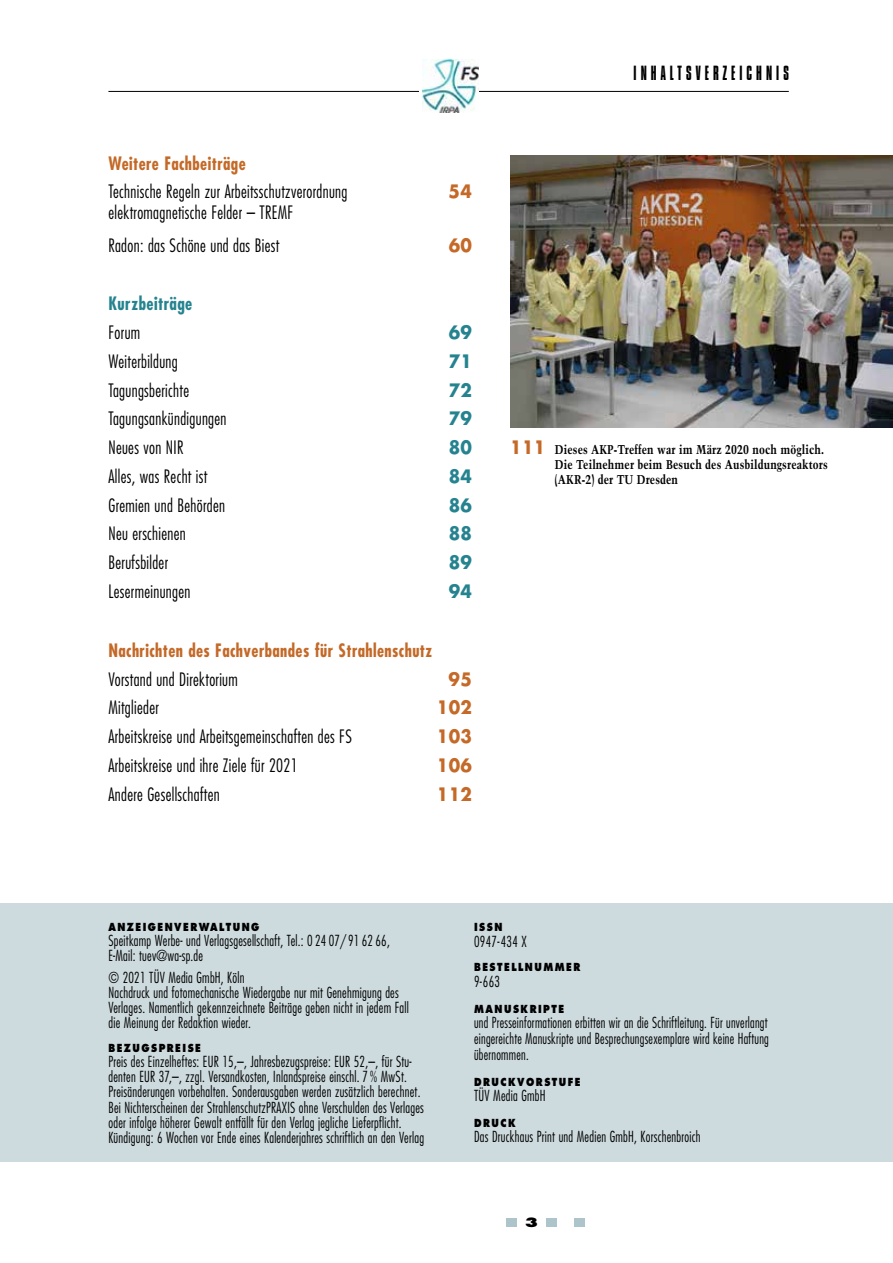
<style>
.page{position:relative;width:893px;height:1263px;background:#fff}
.page>*{position:absolute;margin:0;border:0;box-sizing:border-box;transform-origin:0 0}
.t1{font:21.3px "Compacta Com";letter-spacing:.225em;color:#000;scale:.84 1}
.t2{font:300 condensed 18px/33px "Futura";letter-spacing:.02em;color:#000;scale:.93 1}
.t3{font:700 condensed 18px "Futura";letter-spacing:.025em;color:#c46927;scale:.94 1}
.t4{font:700 18px "Futura";letter-spacing:.02em;color:#c46927;scale:.93 1}
.t5{font:700 18px "Futura";letter-spacing:.02em;color:#25838f;scale:.93 1}
.t6{font:700 condensed 18px "Futura";letter-spacing:.025em;color:#25838f;scale:.95 1}
.t7{font:300 condensed 14.85px/15.1px "Futura";letter-spacing:.02em;color:#000;scale:.9 1}
.t8{font:300 condensed 14.85px/15.8px "Futura";letter-spacing:.02em;color:#000;text-align:justify;scale:.88 1}
.t9{font:700 12.75px/15px "Trump Mediaeval LT Std";letter-spacing:.01em;color:#000;scale:.83 1}
.t10{font:800 12.45px "Futura";color:#000;scale:1.3 1}
.t11{font:800 10.8px "Futura";letter-spacing:.16em;color:#000;scale:.85 1}
</style>
<div class="page">
<div style="left:574px;top:1218px;width:11px;height:9px;background:#adc4cb"></div>
<div style="left:506px;top:1218px;width:11px;height:9px;background:#adc4cb"></div>
<div style="left:546px;top:1218px;width:11px;height:9px;background:#adc4cb"></div>
<hr style="left:108px;top:91px;width:681px;height:1px;background:#000">
<div style="left:419px;top:57px;width:59px;height:58px;background:#fff"></div>
<img style="left:423px;top:60px;width:55px;height:53px">
<div style="left:0;top:903px;width:893px;height:258px;background:#cddade"></div>
<img style="left:511px;top:156px;width:382px;height:271px">
<p class="t3" style="left:108px;top:151px;width:147px">Weitere Fachbeiträge</p>
<p class="t2" style="left:108px;top:175px;width:259px">Technische Regeln zur Arbeitsschutzverordnung</p>
<p class="t4" style="left:449px;top:179px;width:27px">54</p>
<p class="t2" style="left:108px;top:195px;width:200px">elektromagnetische Felder – TREMF<br>Radon: das Schöne und das Biest</p>
<p class="t4" style="left:449px;top:232px;width:27px">60</p>
<p class="t6" style="left:108px;top:292px;width:90px">Kurzbeiträge</p>
<p class="t2" style="left:108px;top:316px;width:36px">Forum</p>
<p class="t5" style="left:449px;top:320px;width:27px">69</p>
<p class="t2" style="left:108px;top:344px;width:76px">Weiterbildung</p>
<p class="t5" style="left:449px;top:349px;width:27px">71</p>
<p class="t2" style="left:108px;top:373px;width:88px">Tagungsberichte</p>
<p class="t5" style="left:449px;top:377px;width:27px">72</p>
<p class="t2" style="left:108px;top:402px;width:129px">Tagungsankündigungen</p>
<p class="t5" style="left:449px;top:406px;width:27px">79</p>
<p class="t2" style="left:108px;top:431px;width:82px">Neues von NIR</p>
<p class="t5" style="left:449px;top:435px;width:27px">80</p>
<p class="t2" style="left:108px;top:459px;width:108px">Alles, was Recht ist</p>
<p class="t5" style="left:449px;top:464px;width:27px">84</p>
<p class="t2" style="left:108px;top:488px;width:127px">Gremien und Behörden</p>
<p class="t5" style="left:449px;top:492px;width:27px">86</p>
<p class="t2" style="left:108px;top:517px;width:85px">Neu erschienen</p>
<p class="t5" style="left:449px;top:521px;width:27px">88</p>
<p class="t2" style="left:108px;top:546px;width:66px">Berufsbilder</p>
<p class="t5" style="left:449px;top:550px;width:27px">89</p>
<p class="t2" style="left:108px;top:574px;width:90px">Lesermeinungen</p>
<p class="t5" style="left:449px;top:579px;width:27px">94</p>
<p class="t3" style="left:108px;top:639px;width:346px">Nachrichten des Fachverbandes für Strahlenschutz</p>
<p class="t2" style="left:108px;top:662px;width:141px">Vorstand und Direktorium</p>
<p class="t4" style="left:449px;top:666px;width:27px">95</p>
<p class="t2" style="left:108px;top:691px;width:56px">Mitglieder</p>
<p class="t4" style="left:437px;top:695px;width:39px">102</p>
<p class="t2" style="left:108px;top:720px;width:263px">Arbeitskreise und Arbeitsgemeinschaften des FS</p>
<p class="t4" style="left:437px;top:724px;width:39px">103</p>
<p class="t2" style="left:108px;top:748px;width:205px">Arbeitskreise und ihre Ziele für 2021</p>
<p class="t4" style="left:437px;top:753px;width:39px">106</p>
<p class="t2" style="left:108px;top:777px;width:121px">Andere Gesellschaften</p>
<p class="t4" style="left:437px;top:781px;width:39px">112</p>
<h1 class="t1" style="left:634px;top:61px;width:186px">INHALTSVERZEICHNIS</h1>
<p class="t4" style="left:510px;top:435px;width:39px">111</p>
<p class="t9" style="left:555px;top:441px;width:330px">Dieses AKP-Treffen war im März 2020 noch möglich.<br>Die Teilnehmer beim Besuch des Ausbildungsreaktors (AKR-2) der TU Dresden</p>
<p class="t11" style="left:108px;top:920px;width:179px">ANZEIGENVERWALTUNG</p>
<p class="t7" style="left:108px;top:933px;width:314px">Speitkamp Werbe- und Verlagsgesellschaft, Tel.: 0 24 07/91 62 66,<br>E-Mail: tuev@wa-sp.de</p>
<p class="t7" style="left:108px;top:969px;width:335px">© 2021 TÜV Media GmbH, Köln<br>Nachdruck und fotomechanische Wiedergabe nur mit Genehmigung des Verlages. Namentlich gekennzeichnete Beiträge geben nicht in jedem Fall die Meinung der Redaktion wieder.</p>
<p class="t11" style="left:108px;top:1041px;width:110px">BEZUGSPREISE</p>
<p class="t7" style="left:108px;top:1054px;width:352px">Preis des Einzelheftes: EUR 15,–, Jahresbezugspreise: EUR 52,–, für Stu&shy;denten EUR 37,–, zzgl. Versandkosten, Inlandspreise einschl. 7 % MwSt.<br>Preisänderungen vorbehalten. Sonderausgaben werden zusätzlich berechnet.<br>Bei Nichterscheinen der StrahlenschutzPRAXIS ohne Verschulden des Verlages oder infolge höherer Gewalt entfällt für den Verlag jegliche Lieferpflicht.<br>Kündigung: 6 Wochen vor Ende eines Kalenderjahres schriftlich an den Verlag</p>
<p class="t11" style="left:474px;top:920px;width:35px">ISSN</p>
<p class="t7" style="left:474px;top:933px;width:60px">0947-434 X</p>
<p class="t11" style="left:474px;top:960px;width:127px">BESTELLNUMMER</p>
<p class="t7" style="left:474px;top:973px;width:30px">9-663</p>
<p class="t11" style="left:474px;top:1002px;width:107px">MANUSKRIPTE</p>
<p class="t8" style="left:474px;top:1015px;width:336px">und Presseinformationen erbitten wir an die Schriftleitung. Für unverlangt eingereichte Manuskripte und Besprechungsexemplare wird keine Haftung übernommen.</p>
<p class="t11" style="left:474px;top:1075px;width:127px">DRUCKVORSTUFE</p>
<p class="t7" style="left:474px;top:1087px;width:81px">TÜV Media GmbH</p>
<p class="t11" style="left:474px;top:1116px;width:50px">DRUCK</p>
<p class="t7" style="left:474px;top:1129px;width:253px">Das Druckhaus Print und Medien GmbH, Korschenbroich</p>
<p class="t10" style="left:525px;top:1214px;width:12px">3</p>
</div>
